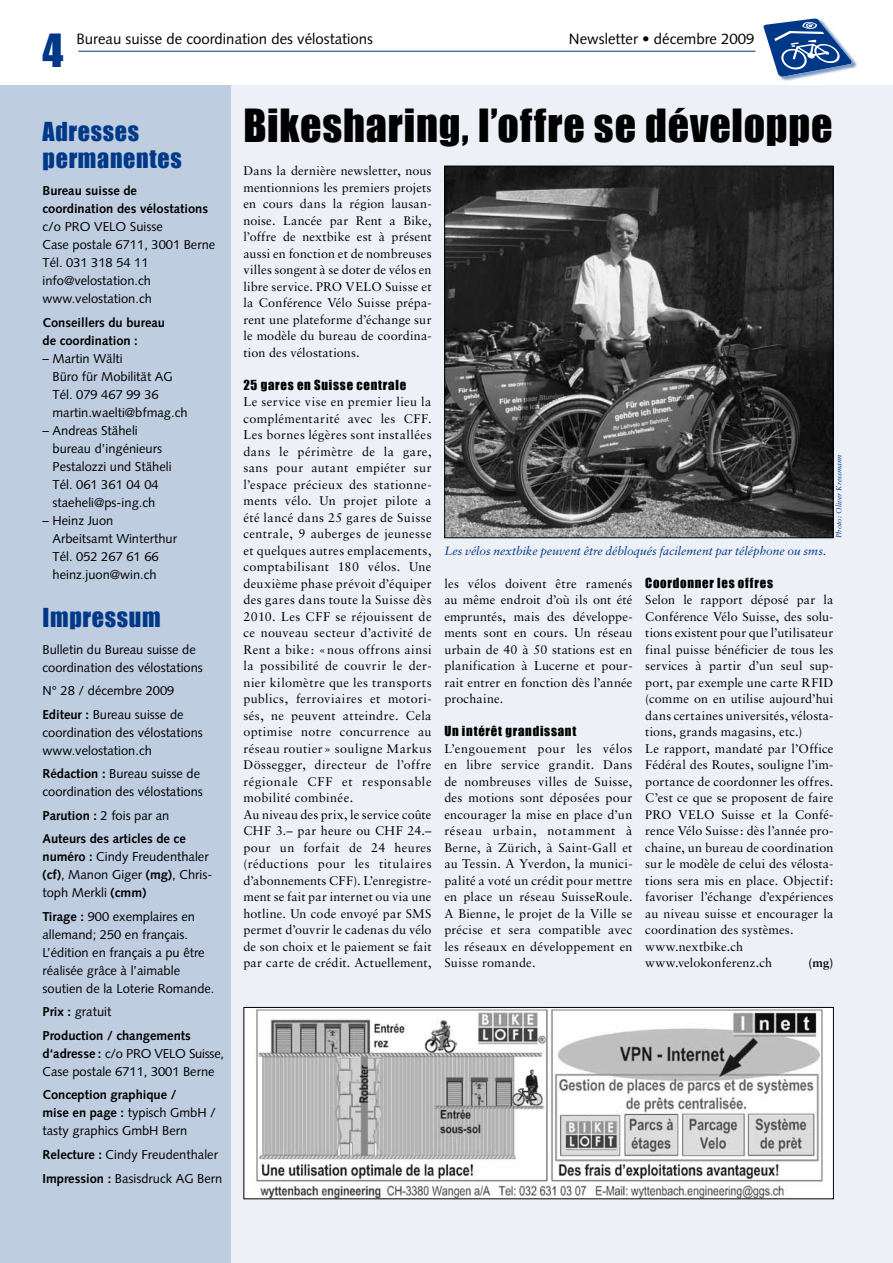
<style>
.page{position:relative;width:893px;height:1263px;background:#edf1f7}
.page>*{position:absolute;margin:0;border:0;box-sizing:border-box;transform-origin:0 0}
.t1{font:42px "Impact";letter-spacing:.02em;color:#000}
.t2{font:42px "Impact";color:#003888}
.t3{font:24px/27px "Impact";letter-spacing:.03em;color:#003888}
.t4{font:15px "Syntax";color:#000}
.t5{font:12.9px/18px "Syntax";color:#000}
.t6{font:700 12.9px/18px "Syntax";color:#000}
.t7{font:12.75px "Impact";letter-spacing:.055em;color:#000}
.t8{font:12.6px/16.5px "Sabon";letter-spacing:.02em;color:#000;text-align:justify}
.t9{font:700 12.6px "Sabon";color:#000}
.t10{font:italic 12px "Sabon";letter-spacing:-.005em;color:#003888}
.t11{font:italic 7.5px "Sabon";color:#003888}
.s1{font-weight:700}
.s2{font-weight:400}
</style>
<div class="page">
<div style="left:0;top:59px;width:230px;height:1204px;background:#bfcde1"></div>
<div style="left:0;top:0;width:893px;height:84px;background:#fff"></div>
<hr style="left:78px;top:51px;width:677px;height:1px;background:#003888">
<img style="left:780px;top:18px;width:77px;height:63px">
<svg style="left:763px;top:19px;width:89px;height:58px"></svg>
<img style="left:446px;top:168px;width:385px;height:368px">
<div style="left:444px;top:166px;width:389px;height:372px;border:1px solid #000"></div>
<div style="left:244px;top:1007px;width:589px;height:192px;background:#fff"></div>
<img style="left:255px;top:1009px;width:568px;height:188px">
<div style="left:243px;top:1007px;width:591px;height:192px;border:1px solid #000"></div>
<h1 class="t2" style="left:43px;top:25px;width:22px">4</h1>
<p class="t4" style="left:77px;top:30px;width:298px">Bureau suisse de coordination des vélostations</p>
<p class="t4" style="left:569px;top:30px;width:187px">Newsletter • décembre 2009</p>
<h2 class="t3" style="left:43px;top:118px;width:141px">Adresses permanentes</h2>
<p class="t6" style="left:43px;top:181px;width:167px">Bureau suisse de coordination des vélostations</p>
<p class="t5" style="left:43px;top:217px;width:174px">c/o PRO VELO Suisse<br>Case postale 6711, 3001 Berne<br>Tél. 031 318 54 11 info@velostation.ch www.velostation.ch</p>
<p class="t6" style="left:43px;top:314px;width:124px">Conseillers du bureau de coordination :</p>
<p class="t5" style="left:53px;top:350px;width:137px;text-indent:-10px">– Martin Wälti<br>Büro für Mobilität AG<br>Tél. 079 467 99 36 martin.waelti@bfmag.ch</p>
<p class="t5" style="left:53px;top:422px;width:120px;text-indent:-10px">– Andreas Stäheli bureau d’ingénieurs<br>Pestalozzi und Stäheli<br>Tél. 061 361 04 04 staeheli@ps-ing.ch</p>
<p class="t5" style="left:53px;top:512px;width:126px;text-indent:-10px">– Heinz Juon<br>Arbeitsamt Winterthur<br>Tél. 052 267 61 66 heinz.juon@win.ch</p>
<h2 class="t3" style="left:43px;top:604px;width:120px">Impressum</h2>
<p class="t5" style="left:43px;top:640px;width:162px">Bulletin du Bureau suisse de coordination des vélostations</p>
<p class="t5" style="left:43px;top:679px;width:143px;line-height:23.5px">N° 28 / décembre 2009<br><span class="s1">Editeur :</span> Bureau suisse de</p>
<p class="t5" style="left:43px;top:723px;width:162px">coordination des vélostations www.velostation.ch</p>
<p class="t5" style="left:43px;top:765px;width:162px"><span class="s1">Rédaction :</span> Bureau suisse de coordination des vélostations</p>
<p class="t6" style="left:43px;top:804px;width:145px;line-height:23.5px">Parution : <span class="s2">2 fois par an<br></span>Auteurs des articles de ce</p>
<p class="t5" style="left:43px;top:848px;width:169px"><span class="s1">numéro :</span> Cindy Freudenthaler <span class="s1">(cf)</span>, Manon Giger <span class="s1">(mg)</span>, Chris&shy;toph Merkli <span class="s1">(cmm)</span></p>
<p class="t5" style="left:43px;top:907px;width:174px"><span class="s1">Tirage :</span> 900 exemplaires en allemand; 250 en français.<br>L’édition en français a pu être réalisée grâce à l’aimable soutien de la Loterie Romande.</p>
<p class="t6" style="left:43px;top:1000px;width:150px;line-height:23.5px">Prix : <span class="s2">gratuit<br></span>Production / changements</p>
<p class="t5" style="left:43px;top:1044px;width:183px"><span class="s1">d‘adresse :</span> c/o PRO VELO Suisse,<br>Case postale 6711, 3001 Berne</p>
<p class="t5" style="left:43px;top:1086px;width:175px"><span class="s1">Conception graphique /<br>mise en page :</span> typisch GmbH / tasty graphics GmbH Bern</p>
<p class="t5" style="left:43px;top:1143px;width:181px;line-height:23.5px"><span class="s1">Relecture :</span> Cindy Freudenthaler<br><span class="s1">Impression :</span> Basisdruck AG Bern</p>
<h1 class="t1" style="left:243px;top:100px;width:591px">Bikesharing, l’offre se développe</h1>
<p class="t8" style="left:243px;top:162px;width:190px">Dans la dernière newsletter, nous mentionnions les premiers projets en cours dans la région lausan&shy;noise. Lancée par Rent a Bike, l’offre de nextbike est à présent aussi en fonction et de nombreuses villes songent à se doter de vélos en libre service. PRO VELO Suisse et la Conférence Vélo Suisse prépa&shy;rent une plateforme d’échange sur le modèle du bureau de coordina&shy;tion des vélostations.</p>
<p class="t7" style="left:243px;top:377px;width:164px">25 gares en Suisse centrale</p>
<p class="t8" style="left:243px;top:393px;width:190px;text-align:left">Le service vise en premier lieu la complémentarité avec les CFF.<br>Les bornes légères sont installées dans le périmètre de la gare, sans pour autant empiéter sur l’espace précieux des stationne&shy;ments vélo. Un projet pilote a été lancé dans 25 gares de Suisse centrale, 9 auberges de jeunesse et quelques autres emplacements, comptabilisant 180 vélos. Une deuxième phase prévoit d’équiper des gares dans toute la Suisse dès<br>2010. Les CFF se réjouissent de ce nouveau secteur d’activité de<br>Rent a bike: «nous offrons ainsi la possibilité de couvrir le der&shy;nier kilomètre que les transports publics, ferroviaires et motori&shy;sés, ne peuvent atteindre. Cela optimise notre concurrence au réseau routier» souligne Markus<br>Dössegger, directeur de l’offre régionale CFF et responsable mobilité combinée.<br>Au niveau des prix, le service coûte<br>CHF 3.– par heure ou CHF 24.– pour un forfait de 24 heures (réductions pour les titulaires d’abonnements CFF). L’enregistre&shy;ment se fait par internet ou via une hotline. Un code envoyé par SMS permet d’ouvrir le cadenas du vélo de son choix et le paiement se fait par carte de crédit. Actuellement,</p>
<p class="t10" style="left:444px;top:543px;width:384px">Les vélos nextbike peuvent être débloqués facilement par téléphone ou sms.</p>
<p class="t11" style="left:834px;top:538px;width:85px;rotate:-90deg">Photo: Oliver Kressmann</p>
<p class="t8" style="left:444px;top:575px;width:190px">les vélos doivent être ramenés au même endroit d’où ils ont été empruntés, mais des développe&shy;ments sont en cours. Un réseau urbain de 40 à 50 stations est en planification à Lucerne et pour&shy;rait entrer en fonction dès l’année prochaine.</p>
<p class="t7" style="left:444px;top:723px;width:133px">Un intérêt grandissant</p>
<p class="t8" style="left:444px;top:740px;width:190px">L’engouement pour les vélos en libre service grandit. Dans de nombreuses villes de Suisse, des motions sont déposées pour encourager la mise en place d’un réseau urbain, notamment à Berne, à Zürich, à Saint-Gall et au Tessin. A Yverdon, la munici&shy;palité a voté un crédit pour mettre en place un réseau SuisseRoule.<br>A Bienne, le projet de la Ville se précise et sera compatible avec les réseaux en développement en Suisse romande.</p>
<p class="t7" style="left:645px;top:575px;width:129px">Coordonner les offres</p>
<p class="t8" style="left:645px;top:591px;width:190px;text-align:left">Selon le rapport déposé par la<br>Conférence Vélo Suisse, des solu&shy;tions existent pour que l’utilisateur final puisse bénéficier de tous les services à partir d’un seul sup&shy;port, par exemple une carte RFID (comme on en utilise aujourd’hui dans certaines universités, vélosta&shy;tions, grands magasins, etc.)<br>Le rapport, mandaté par l’Office<br>Fédéral des Routes, souligne l’im&shy;portance de coordonner les offres.<br>C’est ce que se proposent de faire<br>PRO VELO Suisse et la Confé&shy;rence Vélo Suisse: dès l’année pro&shy;chaine, un bureau de coordination sur le modèle de celui des vélosta&shy;tions sera mis en place. Objectif: favoriser l’échange d’expériences au niveau suisse et encourager la coordination des systèmes. www.nextbike.ch www.velokonferenz.ch</p>
<p class="t9" style="left:809px;top:955px;width:26px">(mg)</p>
</div>
